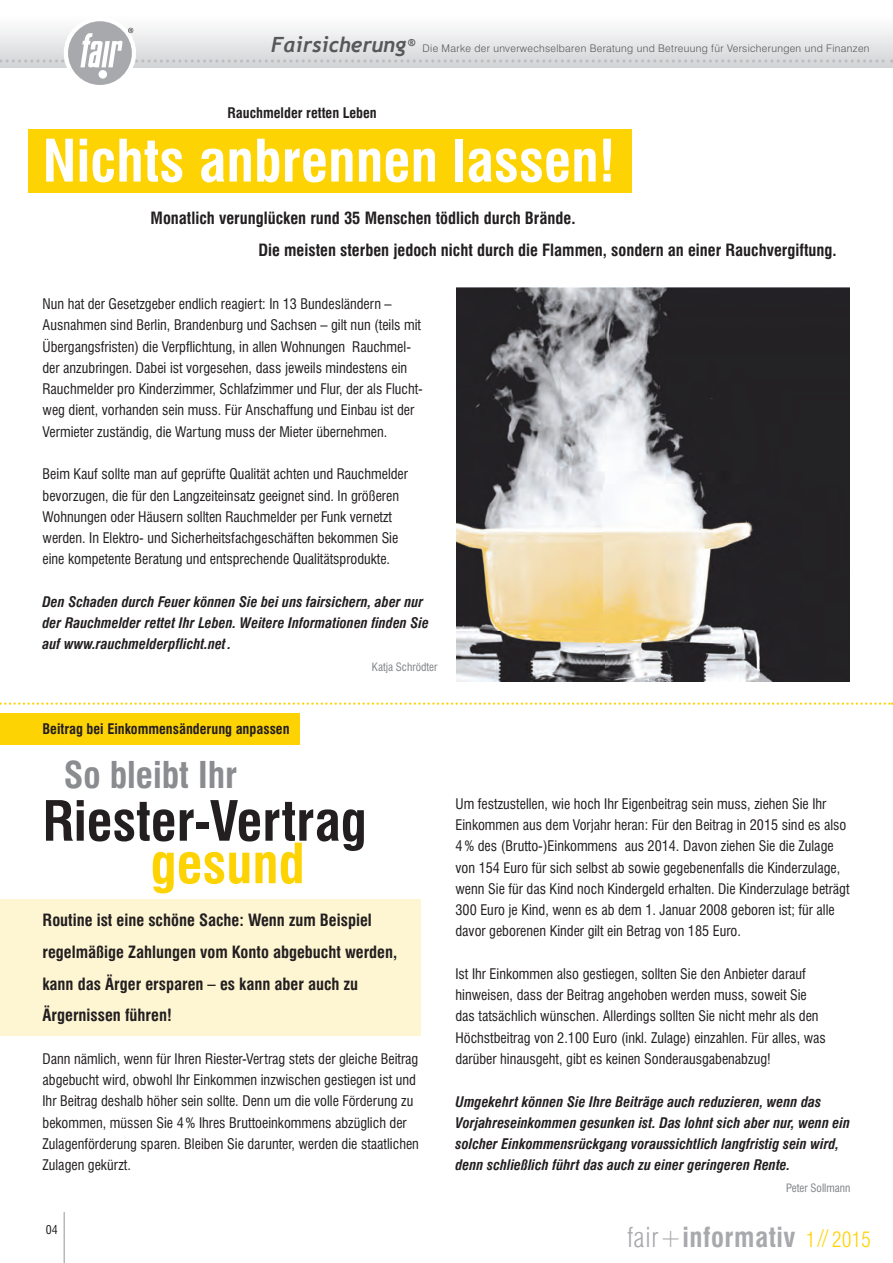
<style>
.page{position:relative;width:893px;height:1263px;background:#fff}
.page>*{position:absolute;margin:0;border:0;box-sizing:border-box;transform-origin:0 0}
.t1{font:700 condensed 57px "Swiss 721 BT";color:#fff}
.t2{font:700 condensed 54px "Swiss 721 BT";color:#231f20}
.t3{font:700 condensed 54px "Swiss 721 BT";color:#fed304}
.t4{font:700 condensed 36px "Swiss 721 BT";color:#8a8c8f}
.t5{font:700 condensed 27px "Swiss 721 BT";letter-spacing:.02em;color:#a8a9ad}
.t6{font:italic 700 21px "Trebuchet";color:#57585a}
.t7{font:700 condensed 16.5px/32px "Swiss 721 BT";color:#231f20}
.t8{font:condensed 14.25px/21.3px "Swiss 721 BT";color:#231f20}
.t9{font:italic 700 condensed 14.25px/21.3px "Swiss 721 BT";color:#231f20}
.t10{font:700 condensed 14.25px "Swiss 721 BT";color:#231f20}
.t11{font:condensed 12px "Swiss 721 BT";color:#231f20}
.t12{font:condensed 11.25px "Swiss 721 BT";color:#808285}
.t13{font:300 10.5px "Swiss 721 BT";letter-spacing:.03em;color:#57585a}
.s1{font-weight:300}
.s2{font-weight:300;font-size:21px;color:#fed304}
</style>
<div class="page">
<div style="left:0;top:899px;width:420px;height:137px;background:#fef5d2"></div>
<div style="left:0;top:713px;width:300px;height:32px;background:#fed304"></div>
<div style="left:28px;top:129px;width:603px;height:63px;background:#fed304"></div>
<img style="left:456px;top:288px;width:394px;height:393px">
<hr style="left:64px;top:1212px;width:1px;height:51px;background:#939598">
<div style="left:68px;top:21px;width:64px;height:64px;background:#a8a9ad;border-radius:50%"></div>
<div style="left:99px;top:70px;width:8px;height:9px;background:#fff;border-radius:50%"></div>
<svg style="left:0;top:28px;width:892px;height:39px"></svg>
<svg style="left:0;top:702px;width:893px;height:3px"></svg>
<h3 class="t6" style="left:271px;top:32px;width:146px">Fairsicherung<sup>®</sup></h3>
<p class="t13" style="left:423px;top:42px;width:449px">Die Marke der unverwechselbaren Beratung und Betreuung für Versicherungen und Finanzen</p>
<p class="t10" style="left:227px;top:104px;width:151px">Rauchmelder retten Leben</p>
<h1 class="t1" style="left:43px;top:127px;width:574px">Nichts anbrennen lassen!</h1>
<p class="t7" style="left:259px;top:202px;width:580px;text-indent:-108px">Monatlich verunglücken rund 35 Menschen tödlich durch Brände.<br>Die meisten sterben jedoch nicht durch die Flammen, sondern an einer Rauchvergiftung.</p>
<p class="t8" style="left:43px;top:293px;width:382px">Nun hat der Gesetzgeber endlich reagiert: In 13 Bundesländern – Ausnahmen sind Berlin, Brandenburg und Sachsen – gilt nun (teils mit Übergangsfristen) die Verpflichtung, in allen Wohnungen Rauchmel&shy;der anzubringen. Dabei ist vorgesehen, dass jeweils mindestens ein Rauchmelder pro Kinderzimmer, Schlafzimmer und Flur, der als Flucht&shy;weg dient, vorhanden sein muss. Für Anschaffung und Einbau ist der Vermieter zuständig, die Wartung muss der Mieter übernehmen.</p>
<p class="t8" style="left:43px;top:463px;width:367px">Beim Kauf sollte man auf geprüfte Qualität achten und Rauchmelder bevorzugen, die für den Langzeiteinsatz geeignet sind. In größeren Wohnungen oder Häusern sollten Rauchmelder per Funk vernetzt werden. In Elektro- und Sicherheitsfachgeschäften bekommen Sie eine kompetente Beratung und entsprechende Qualitätsprodukte.</p>
<p class="t9" style="left:43px;top:591px;width:388px">Den Schaden durch Feuer können Sie bei uns fairsichern, aber nur der Rauchmelder rettet Ihr Leben. Weitere Informationen finden Sie auf www.rauchmelderpflicht.net .</p>
<p class="t12" style="left:372px;top:660px;width:67px">Katja Schrödter</p>
<p class="t10" style="left:43px;top:721px;width:249px">Beitrag bei Einkommensänderung anpassen</p>
<h3 class="t4" style="left:64px;top:753px;width:175px">So bleibt Ihr</h3>
<h2 class="t2" style="left:43px;top:789px;width:326px">Riester-Vertrag</h2>
<h2 class="t3" style="left:151px;top:831px;width:156px">gesund</h2>
<p class="t7" style="left:43px;top:904px;width:356px">Routine ist eine schöne Sache: Wenn zum Beispiel regelmäßige Zahlungen vom Konto abgebucht werden, kann das Ärger ersparen – es kann aber auch zu Ärgernissen führen!</p>
<p class="t8" style="left:43px;top:1048px;width:378px">Dann nämlich, wenn für Ihren Riester-Vertrag stets der gleiche Beitrag abgebucht wird, obwohl Ihr Einkommen inzwischen gestiegen ist und Ihr Beitrag deshalb höher sein sollte. Denn um die volle Förderung zu bekommen, müssen Sie 4 % Ihres Bruttoeinkommens abzüglich der Zulagenförderung sparen. Bleiben Sie darunter, werden die staatlichen Zulagen gekürzt.</p>
<p class="t11" style="left:46px;top:1222px;width:13px">04</p>
<p class="t8" style="left:455px;top:793px;width:396px">Um festzustellen, wie hoch Ihr Eigenbeitrag sein muss, ziehen Sie Ihr Einkommen aus dem Vorjahr heran: Für den Beitrag in 2015 sind es also 4 % des (Brutto-)Einkommens aus 2014. Davon ziehen Sie die Zulage von 154 Euro für sich selbst ab sowie gegebenenfalls die Kinderzulage, wenn Sie für das Kind noch Kindergeld erhalten. Die Kinderzulage beträgt 300 Euro je Kind, wenn es ab dem 1. Januar 2008 geboren ist; für alle davor geborenen Kinder gilt ein Betrag von 185 Euro.</p>
<p class="t8" style="left:455px;top:963px;width:372px">Ist Ihr Einkommen also gestiegen, sollten Sie den Anbieter darauf hinweisen, dass der Beitrag angehoben werden muss, soweit Sie das tatsächlich wünschen. Allerdings sollten Sie nicht mehr als den Höchstbeitrag von 2.100 Euro (inkl. Zulage) einzahlen. Für alles, was darüber hinausgeht, gibt es keinen Sonderausgabenabzug!</p>
<p class="t9" style="left:455px;top:1091px;width:396px">Umgekehrt können Sie Ihre Beiträge auch reduzieren, wenn das Vorjahreseinkommen gesunken ist. Das lohnt sich aber nur, wenn ein solcher Einkommensrückgang voraussichtlich langfristig sein wird, denn schließlich führt das auch zu einer geringeren Rente.</p>
<p class="t12" style="left:786px;top:1181px;width:66px">Peter Sollmann</p>
<h3 class="t5" style="left:627px;top:1221px;width:245px"><span class="s1">fair+</span>informativ <span class="s2">1 // 2015</span></h3>
</div>
